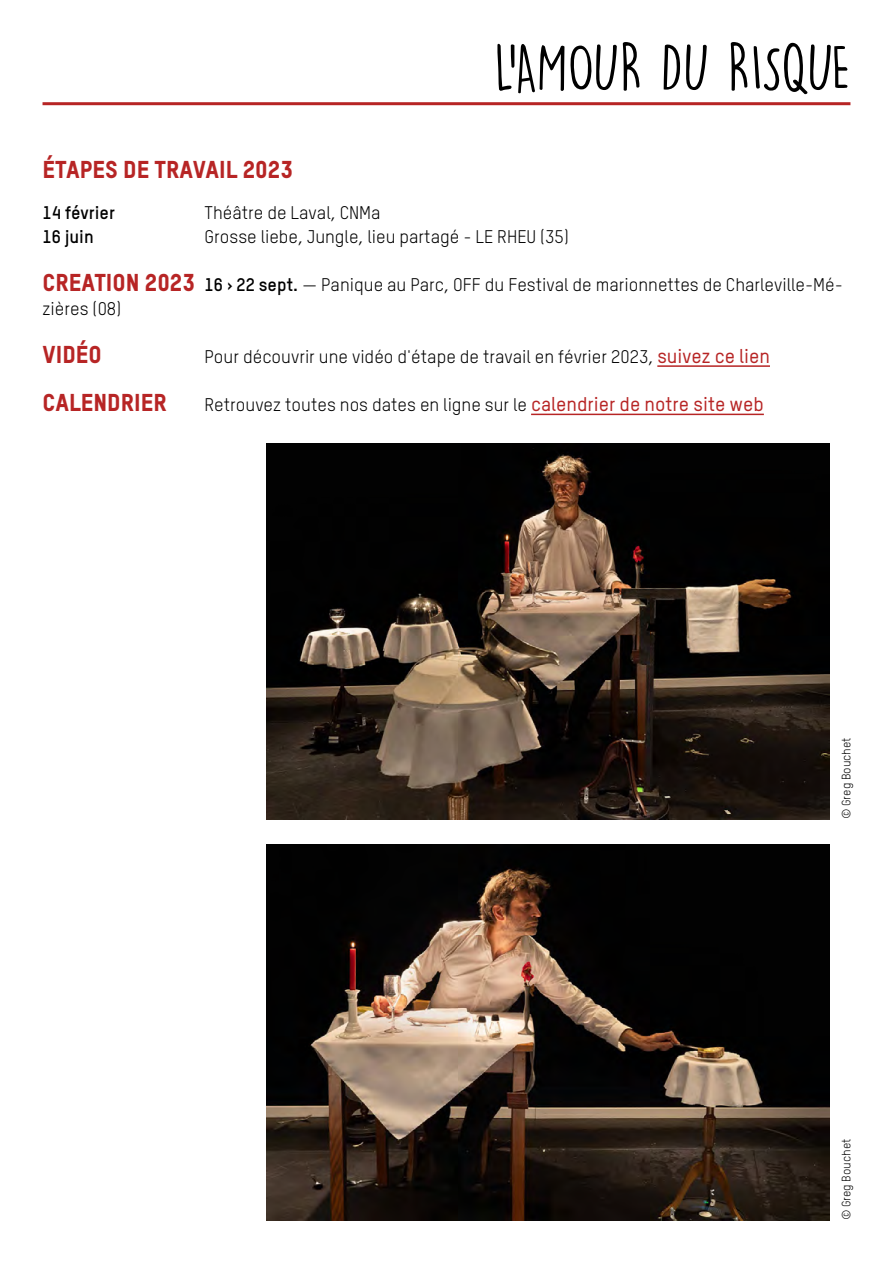
<style>
.page{position:relative;width:893px;height:1263px;background:#fff}
.page>*{position:absolute;margin:0;border:0;box-sizing:border-box;transform-origin:0 0}
.t1{font:60px "DK Lemon Yellow Sun";letter-spacing:-.025em;color:#000}
.t2{font:24px "TSTARPRO Headline";color:#b72525}
.t3{font:18px/24px "TSTARPRO";color:#000}
.t4{font:700 18px "TSTARPRO";color:#000}
.t5{font:12px "TSTARPRO";color:#000}
.s1{font-family:"TSTARPRO Headline";font-size:24px;color:#b72525}
.s2{font-weight:700}
.s3{font-weight:500;font-size:19.5px;color:#b72525}
</style>
<div class="page">
<hr style="left:43px;top:102px;width:807px;height:3px;background:#b72525">
<hr style="left:657px;top:365px;width:113px;height:2px;background:#b72525">
<hr style="left:531px;top:414px;width:233px;height:1px;background:#b72525">
<img style="left:266px;top:845px;width:564px;height:375px">
<img style="left:266px;top:444px;width:564px;height:375px">
<h1 class="t1" style="left:494px;top:32px;width:357px">L'AMOUR DU RISQUE</h1>
<h2 class="t2" style="left:43px;top:154px;width:252px">ÉTAPES DE TRAVAIL 2023</h2>
<p class="t4" style="left:43px;top:201px;width:74px">14 février</p>
<p class="t3" style="left:205px;top:200px;width:178px">Théâtre de Laval, CNMa</p>
<p class="t4" style="left:43px;top:225px;width:53px">16 juin</p>
<p class="t3" style="left:205px;top:224px;width:366px">Grosse liebe, Jungle, lieu partagé - LE RHEU (35)</p>
<p class="t3" style="left:43px;top:272px;width:802px"><span class="s1">CREATION 2023</span> <span class="s2">16 › 22 sept.</span> — Panique au Parc, OFF du Festival de marionnettes de Charleville-Mé&shy;zières (08)</p>
<h2 class="t2" style="left:43px;top:340px;width:61px">VIDÉO</h2>
<p class="t3" style="left:205px;top:344px;width:567px">Pour découvrir une vidéo d'étape de travail en février 2023, <span class="s3">suivez ce lien</span></p>
<h2 class="t2" style="left:43px;top:388px;width:126px">CALENDRIER</h2>
<p class="t3" style="left:205px;top:393px;width:561px">Retrouvez toutes nos dates en ligne sur le <span class="s3">calendrier de notre site web</span></p>
<p class="t5" style="left:839px;top:819px;width:83px;rotate:-90deg">© Greg Bouchet</p>
<p class="t5" style="left:839px;top:1220px;width:83px;rotate:-90deg">© Greg Bouchet</p>
</div>
